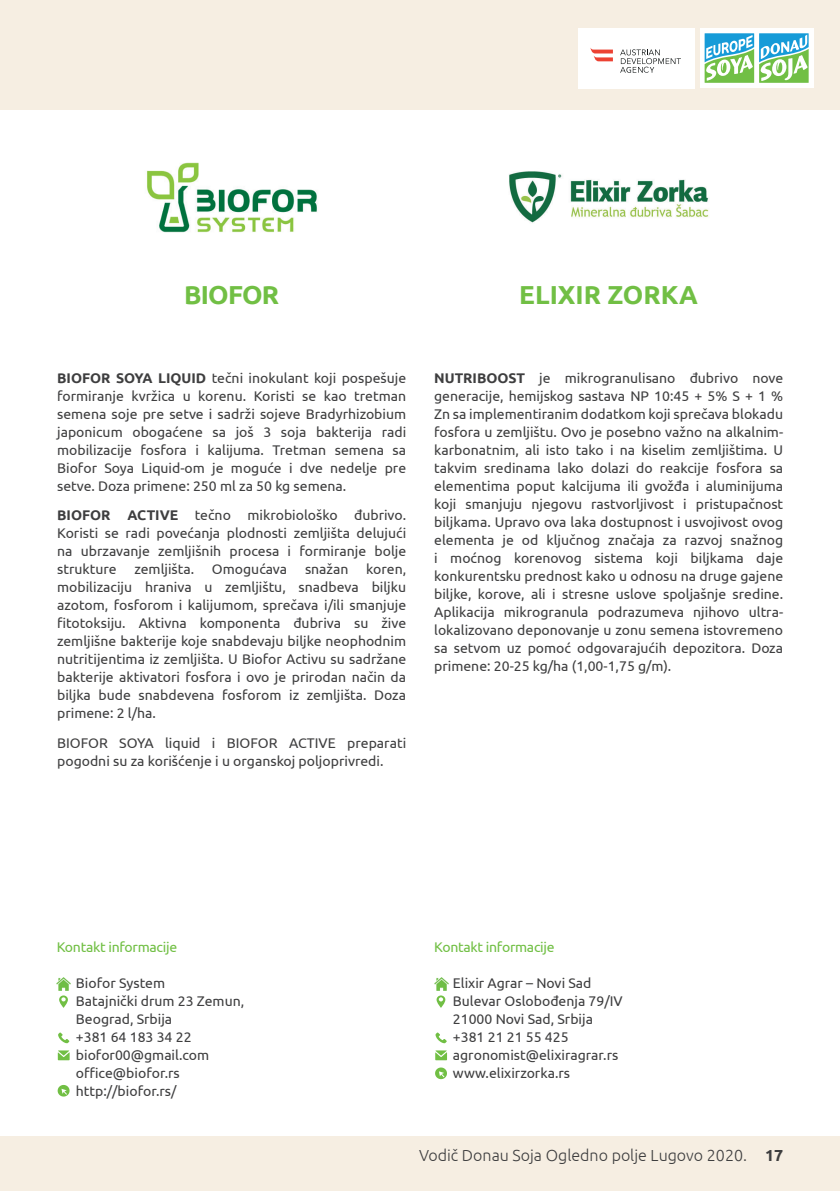
<style>
.page{position:relative;width:840px;height:1191px;background:#fff}
.page>*{position:absolute;margin:0;border:0;box-sizing:border-box;transform-origin:0 0}
.t1{font:700 26px "Ubuntu";color:#71bf44}
.t2{font:300 16px "Ubuntu";color:#3e3e3f}
.t3{font:14px/18px "Ubuntu";color:#3e3e3f;text-align:justify}
.t4{font:14px "Ubuntu";letter-spacing:-.02em;color:#71bf44}
.s1{font-weight:700}
</style>
<div class="page">
<div style="left:0;top:0;width:839px;height:109px;background:#f6eee2"></div>
<div style="left:0;top:1136px;width:839px;height:55px;background:#f6eee2"></div>
<div style="left:577px;top:28px;width:117px;height:60px;background:#fff"></div>
<svg style="left:590px;top:48px;width:22px;height:13px"></svg>
<svg style="left:620px;top:49px;width:60px;height:24px"></svg>
<div style="left:699px;top:28px;width:114px;height:60px;background:#fff"></div>
<svg style="left:704px;top:33px;width:104px;height:50px"></svg>
<img style="left:147px;top:162px;width:170px;height:71px">
<svg style="left:58px;top:1032px;width:11px;height:11px"></svg>
<svg style="left:435px;top:1032px;width:11px;height:11px"></svg>
<svg style="left:58px;top:1085px;width:11px;height:11px"></svg>
<svg style="left:435px;top:1067px;width:11px;height:12px"></svg>
<svg style="left:59px;top:995px;width:9px;height:12px"></svg>
<svg style="left:436px;top:995px;width:9px;height:12px"></svg>
<img style="left:57px;top:977px;width:14px;height:13px">
<img style="left:434px;top:977px;width:14px;height:13px">
<svg style="left:58px;top:1050px;width:12px;height:10px"></svg>
<svg style="left:435px;top:1050px;width:12px;height:10px"></svg>
<img style="left:509px;top:171px;width:200px;height:52px">
<h1 class="t1" style="left:184px;top:279px;width:96px">BIOFOR</h1>
<p class="t3" style="left:57px;top:368px;width:350px"><span class="s1">BIOFOR SOYA LIQUID</span> tečni inokulant koji pospešuje formiranje kvržica u korenu. Koristi se kao tretman semena soje pre setve i sadrži sojeve Bradyrhizobium japonicum obogaćene sa još 3 soja bakterija radi mobilizacije fosfora i kalijuma. Tretman semena sa Biofor Soya Liquid-om je moguće i dve nedelje pre setve. Doza primene: 250 ml za 50 kg semena.</p>
<p class="t3" style="left:57px;top:505px;width:350px"><span class="s1">BIOFOR ACTIVE</span> tečno mikrobiološko đubrivo.<br>Koristi se radi povećanja plodnosti zemljišta delujući na ubrzavanje zemljišnih procesa i formiranje bolje strukture</p>
<p class="t3" style="left:57px;top:559px;width:350px;text-indent:309px">koren, mobilizaciju hraniva u zemljištu, snadbeva biljku azotom, fosforom i kalijumom, sprečava i/ili smanjuje fitotoksiju. Aktivna komponenta đubriva su žive zemljišne bakterije koje snabdevaju biljke neophodnim nutritijentima iz zemljišta. U Biofor Activu su sadržane bakterije aktivatori fosfora i ovo je prirodan način da biljka bude snabdevena fosforom iz zemljišta. Doza primene: 2 l/ha.</p>
<p class="t3" style="left:57px;top:733px;width:350px">BIOFOR SOYA liquid i BIOFOR ACTIVE preparati pogodni su za korišćenje i u organskoj poljoprivredi.</p>
<p class="t3" style="left:134px;top:559px;width:61px">zemljišta.</p>
<p class="t3" style="left:212px;top:559px;width:77px">Omogućava</p>
<p class="t3" style="left:305px;top:559px;width:45px">snažan</p>
<h1 class="t1" style="left:519px;top:279px;width:180px">ELIXIR ZORKA</h1>
<p class="t3" style="left:434px;top:368px;width:350px"><span class="s1">NUTRIBOOST</span> je mikrogranulisano đubrivo nove generacije, hemijskog sastava NP 10:45 + 5% S + 1 % Zn sa implementiranim dodatkom koji sprečava blokadu fosfora u zemljištu. Ovo je posebno važno na alkalnim&shy;karbonatnim, ali isto tako i na kiselim zemljištima. U takvim sredinama lako dolazi do reakcije fosfora sa elementima poput kalcijuma ili gvožđa i aluminijuma koji smanjuju njegovu rastvorljivost i pristupačnost biljkama. Upravo ova laka dostupnost i usvojivost ovog elementa je od ključnog značaja za razvoj snažnog i moćnog korenovog sistema koji biljkama daje konkurentsku prednost kako u odnosu na druge gajene biljke, korove, ali i stresne uslove spoljašnje sredine.<br>Aplikacija mikrogranula podrazumeva njihovo ultra&shy;lokalizovano deponovanje u zonu semena istovremeno sa setvom uz pomoć odgovarajućih depozitora. Doza primene: 20-25 kg/ha (1,00-1,75 g/m).</p>
<p class="t4" style="left:57px;top:938px;width:122px">Kontakt informacije</p>
<p class="t4" style="left:434px;top:938px;width:122px">Kontakt informacije</p>
<p class="t3" style="left:76px;top:973px;width:170px;text-align:left">Biofor System<br>Batajnički drum 23 Zemun,<br>Beograd, Srbija<br>+381 64 183 34 22 biofor00@gmail.com office@biofor.rs http://biofor.rs/</p>
<p class="t3" style="left:452px;top:973px;width:171px;text-align:left">Elixir Agrar – Novi Sad<br>Bulevar Oslobođenja 79/IV<br>21000 Novi Sad, Srbija +381 21 21 55 425 agronomist@elixiragrar.rs www.elixirzorka.rs</p>
<p class="t2" style="left:419px;top:1145px;width:365px">Vodič Donau Soja Ogledno polje Lugovo 2020. <span class="s1">17</span></p>
</div>
